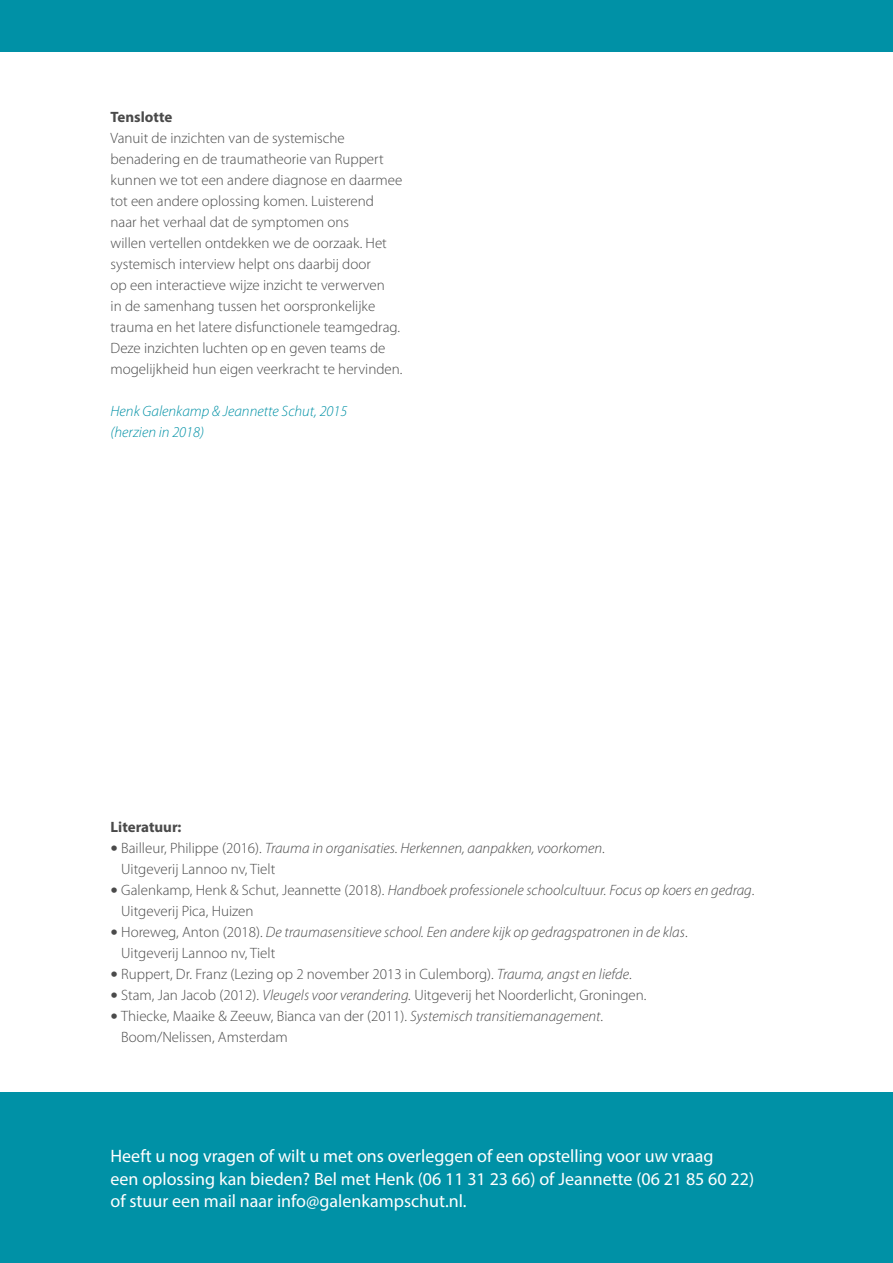
<style>
.page{position:relative;width:893px;height:1263px;background:#fff}
.page>*{position:absolute;margin:0;border:0;box-sizing:border-box;transform-origin:0 0}
.t1{font:18px/22.5px "Myriad Pro";color:#fff}
.t2{font:300 15px/21px "Myriad Pro";color:#4a4a4a}
.t3{font:italic 300 15px/21px "Myriad Pro";color:#4a4a4a}
.t4{font:italic 300 15px/21px "Myriad Pro";color:#0091a6}
.t5{font:700 15px "Myriad Pro";color:#4a4a4a}
.s1{font-style:normal;font-size:30px}
.s2{font-style:normal}
.s3{font-size:30px}
.s4{font-style:italic}
</style>
<div class="page">
<div style="left:0;top:0;width:893px;height:51px;background:#0091a6"></div>
<div style="left:0;top:1093px;width:893px;height:170px;background:#0091a6"></div>
<p class="t5" style="left:111px;top:107px;width:63px">Tenslotte</p>
<p class="t2" style="left:111px;top:128px;width:293px">Vanuit de inzichten van de systemische benadering en de traumatheorie van Ruppert kunnen we tot een andere diagnose en daarmee tot een andere oplossing komen. Luisterend naar het verhaal dat de symptomen ons<br>willen vertellen ontdekken we de oorzaak. Het systemisch interview helpt ons daarbij door<br>op een interactieve wijze inzicht te verwerven<br>in de samenhang tussen het oorspronkelijke trauma en het latere disfunctionele teamgedrag.<br>Deze inzichten luchten op en geven teams de mogelijkheid hun eigen veerkracht te hervinden.</p>
<p class="t4" style="left:111px;top:401px;width:238px">Henk Galenkamp &amp; Jeannette Schut, 2015 (herzien in 2018)</p>
<p class="t5" style="left:111px;top:817px;width:72px">Literatuur:</p>
<p class="t3" style="left:121px;top:838px;width:485px;text-indent:-11px"><span class="s1">•</span> <span class="s2">Bailleur, Philippe (2016).</span> Trauma in organisaties. Herkennen, aanpakken, voorkomen<span class="s2">.<br>Uitgeverij Lannoo nv, Tielt</span></p>
<p class="t2" style="left:121px;top:880px;width:635px;text-indent:-11px"><span class="s3">•</span> Galenkamp, Henk &amp; Schut, Jeannette (2018). <span class="s4">Handboek professionele schoolcultuur. Focus op koers en gedrag</span>.<br>Uitgeverij Pica, Huizen</p>
<p class="t3" style="left:121px;top:922px;width:568px;text-indent:-11px"><span class="s1">•</span> <span class="s2">Horeweg, Anton (2018).</span> De traumasensitieve school. Een andere kijk op gedragspatronen in de klas<span class="s2">.<br>Uitgeverij Lannoo nv, Tielt</span></p>
<p class="t2" style="left:111px;top:964px;width:523px"><span class="s3">•</span> Ruppert, Dr. Franz (Lezing op 2 november 2013 in Culemborg). <span class="s4">Trauma, angst en liefde</span>.</p>
<p class="t2" style="left:111px;top:985px;width:537px"><span class="s3">•</span> Stam, Jan Jacob (2012). <span class="s4">Vleugels voor verandering.</span> Uitgeverij het Noorderlicht, Groningen.</p>
<p class="t2" style="left:121px;top:1006px;width:483px;text-indent:-11px"><span class="s3">•</span> Thiecke, Maaike &amp; Zeeuw, Bianca van der (2011). <span class="s4">Systemisch transitiemanagement</span>.<br>Boom/Nelissen, Amsterdam</p>
<p class="t1" style="left:111px;top:1144px;width:645px">Heeft u nog vragen of wilt u met ons overleggen of een opstelling voor uw vraag<br>een oplossing kan bieden? Bel met Henk (06 11 31 23 66) of Jeannette (06 21 85 60 22) of stuur een mail naar info@galenkampschut.nl.</p>
</div>
